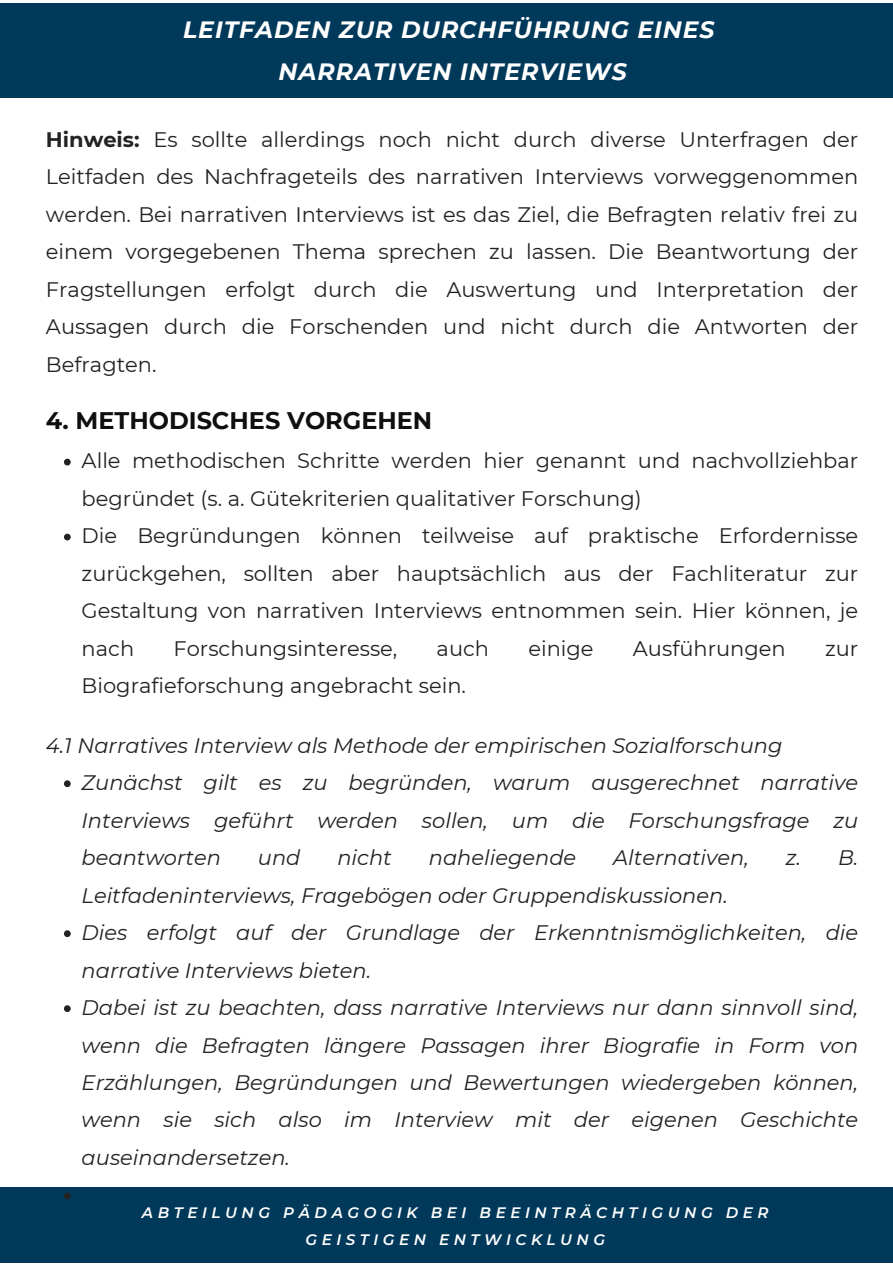
<style>
.page{position:relative;width:893px;height:1264px;background:#fff}
.page>*{position:absolute;margin:0;border:0;box-sizing:border-box;transform-origin:0 0}
.t1{font:700 24px "Montserrat";color:#100f0d}
.t2{font:italic 700 23.55px "Montserrat";letter-spacing:.04em;color:#fff}
.t3{font:21px/37.5px "Montserrat";color:#222;text-align:justify}
.t4{font:italic 21px/37.5px "Montserrat";color:#222;text-align:justify}
.t5{font:italic 600 15.15px/27px "Montserrat";letter-spacing:.3em;color:#fff;text-align:center}
.s1{font-weight:700}
</style>
<div class="page">
<div style="left:0;top:1187px;width:892px;height:75px;background:#01395b"></div>
<div style="left:0;top:3px;width:892px;height:95px;background:#01395b"></div>
<svg style="left:64px;top:458px;width:7px;height:7px"></svg>
<svg style="left:64px;top:533px;width:7px;height:7px"></svg>
<svg style="left:64px;top:780px;width:7px;height:7px"></svg>
<svg style="left:64px;top:930px;width:7px;height:7px"></svg>
<svg style="left:64px;top:1005px;width:7px;height:7px"></svg>
<svg style="left:64px;top:1192px;width:7px;height:7px"></svg>
<p class="t2" style="left:183px;top:15px;width:533px">LEITFADEN ZUR DURCHFÜHRUNG EINES</p>
<p class="t2" style="left:278px;top:58px;width:349px">NARRATIVEN INTERVIEWS</p>
<p class="t3" style="left:46px;top:120px;width:813px"><span class="s1">Hinweis:</span> Es sollte allerdings noch nicht durch diverse Unterfragen der Leitfaden des Nachfrageteils des narrativen Interviews vorweggenommen werden. Bei narrativen Interviews ist es das Ziel, die Befragten relativ frei zu einem vorgegebenen Thema sprechen zu lassen. Die Beantwortung der Fragstellungen erfolgt durch die Auswertung und Interpretation der Aussagen durch die Forschenden und nicht durch die Antworten der Befragten.</p>
<p class="t1" style="left:46px;top:405px;width:388px">4. METHODISCHES VORGEHEN</p>
<p class="t3" style="left:82px;top:442px;width:778px">Alle methodischen Schritte werden hier genannt und nachvollziehbar begründet (s. a. Gütekriterien qualitativer Forschung)</p>
<p class="t3" style="left:82px;top:517px;width:778px">Die Begründungen können teilweise auf praktische Erfordernisse zurückgehen, sollten aber hauptsächlich aus der Fachliteratur zur Gestaltung von narrativen Interviews entnommen sein. Hier können, je nach</p>
<p class="t3" style="left:173px;top:629px;width:225px">Forschungsinteresse,</p>
<p class="t3" style="left:436px;top:629px;width:54px">auch</p>
<p class="t3" style="left:528px;top:629px;width:67px">einige</p>
<p class="t3" style="left:633px;top:629px;width:154px">Ausführungen</p>
<p class="t3" style="left:825px;top:629px;width:35px">zur</p>
<p class="t3" style="left:82px;top:667px;width:386px">Biografieforschung angebracht sein.</p>
<p class="t4" style="left:46px;top:726px;width:737px">4.1 Narratives Interview als Methode der empirischen Sozialforschung</p>
<p class="t4" style="left:82px;top:763px;width:778px">Zunächst gilt es zu begründen, warum ausgerechnet narrative Interviews geführt werden sollen, um die Forschungsfrage zu beantworten</p>
<p class="t4" style="left:258px;top:838px;width:44px">und</p>
<p class="t4" style="left:337px;top:838px;width:56px">nicht</p>
<p class="t4" style="left:429px;top:838px;width:149px">naheliegende</p>
<p class="t4" style="left:613px;top:838px;width:137px">Alternativen,</p>
<p class="t4" style="left:785px;top:838px;width:74px">z. B.</p>
<p class="t4" style="left:82px;top:876px;width:647px">Leitfadeninterviews, Fragebögen oder Gruppendiskussionen.</p>
<p class="t4" style="left:82px;top:913px;width:778px">Dies erfolgt auf der Grundlage der Erkenntnismöglichkeiten, die narrative Interviews bieten.</p>
<p class="t4" style="left:82px;top:988px;width:778px">Dabei ist zu beachten, dass narrative Interviews nur dann sinnvoll sind, wenn die Befragten längere Passagen ihrer Biografie in Form von Erzählungen, Begründungen und Bewertungen wiedergeben können, wenn sie sich also im Interview mit der eigenen Geschichte auseinandersetzen.</p>
<p class="t5" style="left:142px;top:1198px;width:628px">ABTEILUNG PÄDAGOGIK BEI BEEINTRÄCHTIGUNG DER<br>GEISTIGEN ENTWICKLUNG</p>
</div>
